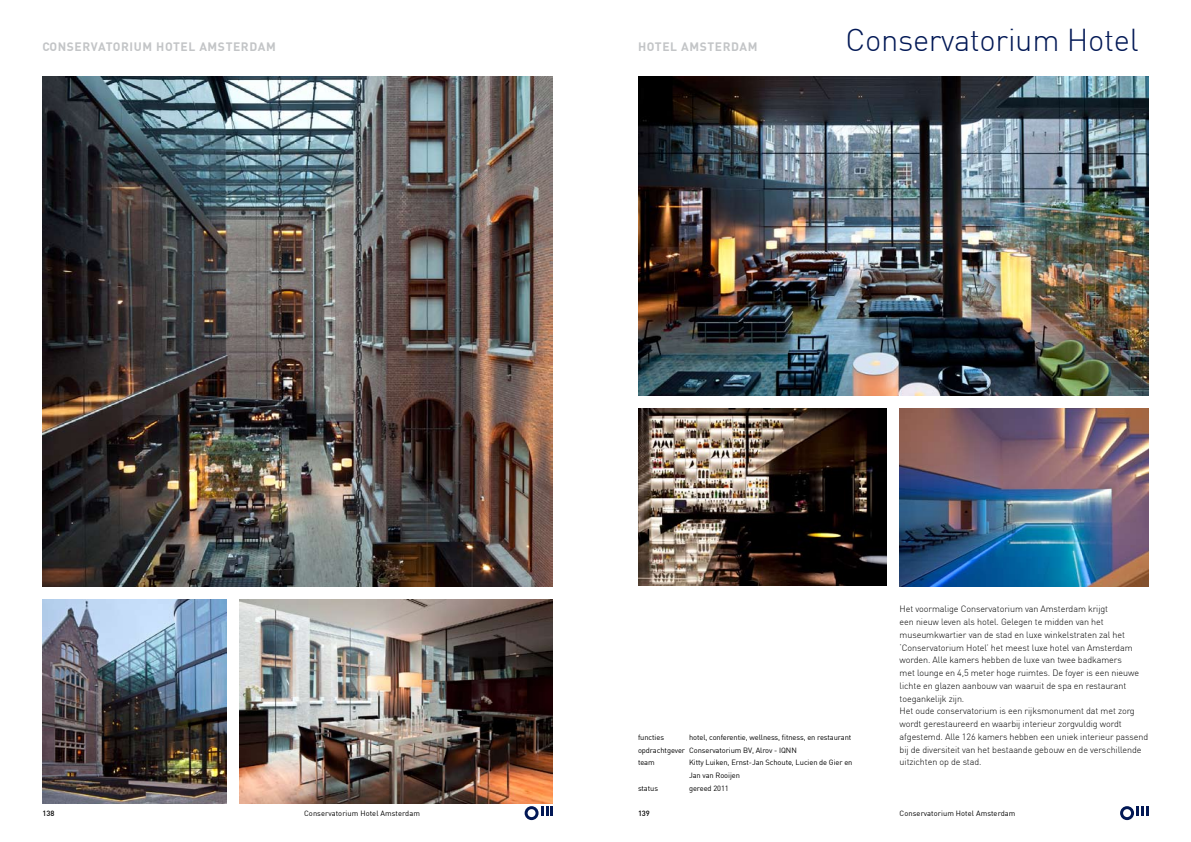
<style>
.page{position:relative;width:1191px;height:842px;background:#fff}
.page>*{position:absolute;margin:0;border:0;box-sizing:border-box;transform-origin:0 0}
.t1{font:300 31px "DIN";letter-spacing:-.01em;color:#021855}
.t2{font:700 12px "DIN";letter-spacing:.05em;color:#c3c5c7}
.t3{font:300 9px/12.8px "DIN";letter-spacing:-.01em;color:#000}
.t4{font:7.5px/12.8px "DIN";letter-spacing:-.01em;color:#000}
.t5{font:7.5px "DIN";letter-spacing:.01em;color:#000}
.t6{font:500 7.5px "DIN";letter-spacing:-.01em;color:#000}
</style>
<div class="page">
<img style="left:638px;top:408px;width:249px;height:178px">
<img style="left:638px;top:77px;width:510px;height:318px">
<img style="left:899px;top:408px;width:249px;height:179px">
<svg style="left:1120px;top:806px;width:28px;height:14px"></svg>
<img style="left:43px;top:77px;width:510px;height:510px">
<img style="left:240px;top:600px;width:313px;height:204px">
<img style="left:43px;top:600px;width:184px;height:204px">
<svg style="left:524px;top:806px;width:29px;height:14px"></svg>
<h2 class="t2" style="left:43px;top:39px;width:235px">CONSERVATORIUM HOTEL AMSTERDAM</h2>
<h2 class="t2" style="left:638px;top:39px;width:121px">HOTEL AMSTERDAM</h2>
<h1 class="t1" style="left:845px;top:21px;width:295px">Conservatorium Hotel</h1>
<p class="t4" style="left:638px;top:731px;width:215px;text-indent:51px">hotel, conferentie, wellness, fitness, en restaurant opdrachtgever Conservatorium BV, Alrov - IQNN<br>team</p>
<p class="t4" style="left:638px;top:731px;width:28px">functies</p>
<p class="t4" style="left:689px;top:756px;width:165px">Kitty Luiken, Ernst-Jan Schoute, Lucien de Gier en<br>Jan van Rooijen</p>
<p class="t4" style="left:638px;top:782px;width:22px">status</p>
<p class="t4" style="left:689px;top:782px;width:41px">gereed 2011</p>
<p class="t3" style="left:899px;top:603px;width:250px">Het voormalige Conservatorium van Amsterdam krijgt<br>een nieuw leven als hotel. Gelegen te midden van het museumkwartier van de stad en luxe winkelstraten zal het ‘Conservatorium Hotel’ het meest luxe hotel van Amsterdam worden. Alle kamers hebben de luxe van twee badkamers<br>met lounge en 4,5 meter hoge ruimtes. De foyer is een nieuwe lichte en glazen aanbouw van waaruit de spa en restaurant toegankelijk zijn.<br>Het oude conservatorium is een rijksmonument dat met zorg wordt gerestaureerd en waarbij interieur zorgvuldig wordt afgestemd. Alle 126 kamers hebben een uniek interieur passend bij de diversiteit van het bestaande gebouw en de verschillende uitzichten op de stad.</p>
<p class="t5" style="left:304px;top:809px;width:117px">Conservatorium Hotel Amsterdam</p>
<p class="t6" style="left:43px;top:809px;width:13px">138</p>
<p class="t6" style="left:638px;top:809px;width:13px">139</p>
<p class="t5" style="left:899px;top:809px;width:117px">Conservatorium Hotel Amsterdam</p>
</div>
